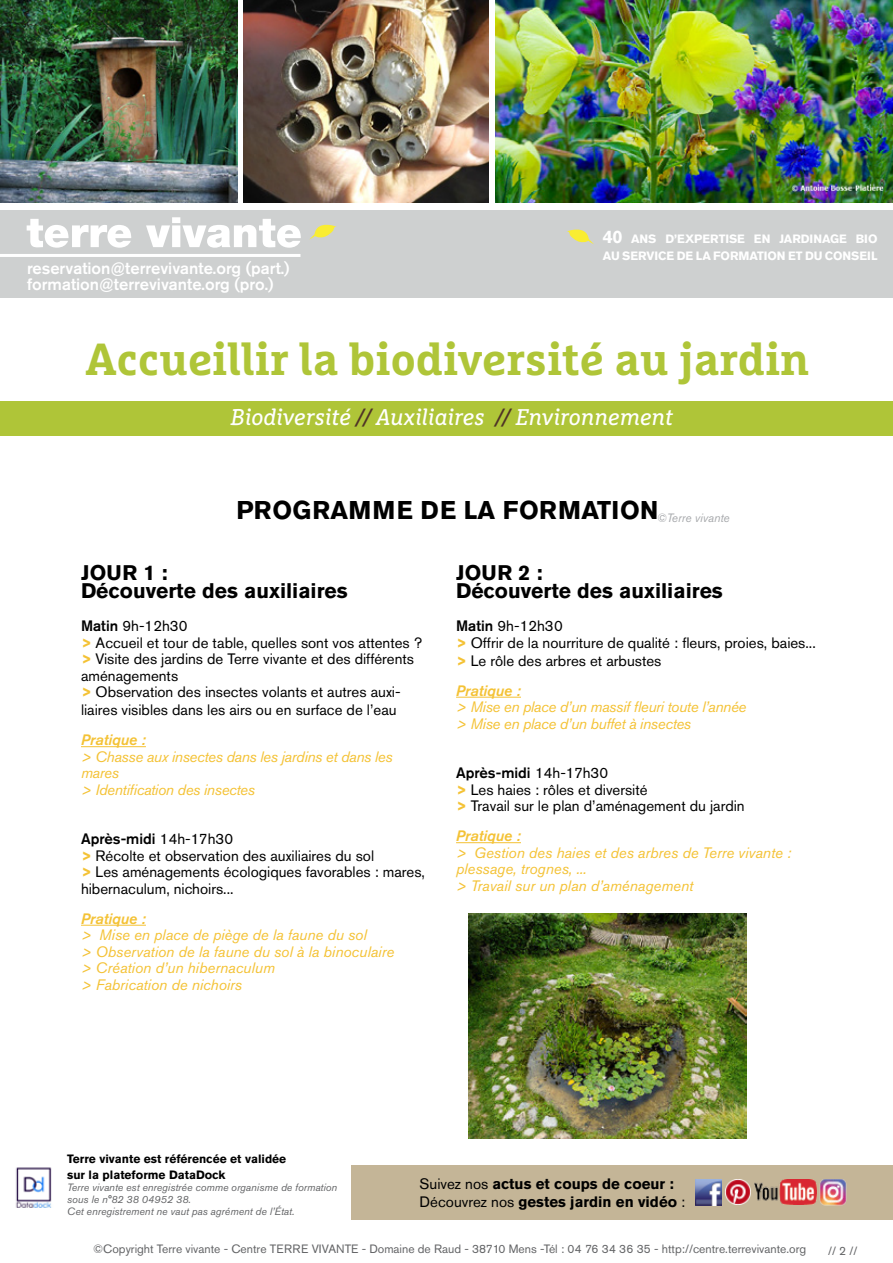
<style>
.page{position:relative;width:893px;height:1263px;background:#fff}
.page>*{position:absolute;margin:0;border:0;box-sizing:border-box;transform-origin:0 0}
.t1{font:700 45px "Marselis Slab Pro";color:#afc538}
.t2{font:700 25.5px "Akzidenz Grotesk Pro";letter-spacing:.01em;color:#000}
.t3{font:italic 22.65px "Marselis Slab Pro";color:#fff}
.t4{font:700 21px/18px "Akzidenz Grotesk Pro";color:#000}
.t5{font:500 16.5px "Akzidenz Grotesk Pro";color:#fff}
.t6{font:15px/16.5px "Akzidenz Grotesk Pro";color:#000}
.t7{font:italic 15px/16.5px "Akzidenz Grotesk Pro";color:#f4c235}
.t8{font:italic 15px/16.5px "Akzidenz Grotesk Pro";letter-spacing:-.02em;color:#f4c235}
.t9{font:700 15px/18px "Akzidenz Grotesk Pro";color:#000}
.t10{font:italic 500 15px "Akzidenz Grotesk Pro";color:#f4c235}
.t11{font:12px "Akzidenz Grotesk Pro";color:#636466}
.t12{font:700 12px/17.1px "Akzidenz Grotesk Pro";color:#fff}
.t13{font:700 12px/16.5px "Akzidenz Grotesk Pro";color:#000}
.t14{font:italic 12px "Akzidenz Grotesk Pro";color:#a7a9ac}
.t15{font:italic 10.5px/12px "Akzidenz Grotesk Pro";color:#636466}
.s1{font-size:18px}
.s2{color:#4f3426}
.s3{font-weight:500}
.s4{font-weight:700;color:#f4c235}
.s5{font-weight:500;font-style:italic;color:#f4c235}
.s6{font-weight:400}
</style>
<div class="page">
<img style="left:495px;top:0;width:398px;height:202px">
<img style="left:244px;top:0;width:245px;height:202px">
<hr style="left:81px;top:746px;width:65px;height:1px;background:#f4c235">
<hr style="left:81px;top:925px;width:65px;height:1px;background:#f4c235">
<div style="left:0;top:210px;width:893px;height:88px;background:#ced0d0"></div>
<svg style="left:309px;top:224px;width:28px;height:16px"></svg>
<svg style="left:27px;top:217px;width:274px;height:31px"></svg>
<hr style="left:0;top:254px;width:300px;height:3px;background:#fff">
<img style="left:469px;top:913px;width:277px;height:226px">
<svg style="left:567px;top:229px;width:27px;height:15px"></svg>
<img style="left:15px;top:1167px;width:37px;height:40px">
<div style="left:0;top:401px;width:893px;height:34px;background:#afc538"></div>
<hr style="left:456px;top:697px;width:65px;height:1px;background:#f4c235">
<hr style="left:456px;top:842px;width:65px;height:1px;background:#f4c235">
<img style="left:0;top:0;width:237px;height:202px">
<div style="left:351px;top:1165px;width:542px;height:54px;background:#c4b597"></div>
<img style="left:696px;top:1180px;width:25px;height:25px">
<img style="left:725px;top:1179px;width:26px;height:26px">
<img style="left:755px;top:1179px;width:61px;height:26px">
<img style="left:820px;top:1179px;width:26px;height:26px">
<p class="t5" style="left:27px;top:257px;width:264px">reservation@terrevivante.org (part.)</p>
<p class="t5" style="left:27px;top:273px;width:248px">formation@terrevivante.org (pro.)</p>
<p class="t12" style="left:603px;top:230px;width:276px"><span class="s1">40</span> ans d’expertise en jardinag e bio au service de la forma</p>
<p class="t12" style="left:757px;top:247px;width:77px">tion ET DU CONSEIL</p>
<h1 class="t1" style="left:86px;top:331px;width:725px">Accueillir la biodiversité au jardin</h1>
<h3 class="t3" style="left:230px;top:403px;width:444px">Biodiversité <span class="s2">//</span> Auxiliaires <span class="s2">//</span> Environnement</h3>
<h2 class="t2" style="left:236px;top:493px;width:78px">programm</h2>
<h2 class="t2" style="left:397px;top:493px;width:163px">e de la forma</h2>
<p class="t14" style="left:597px;top:510px;width:134px"><sup>tion</sup>©Terre vivante</p>
<h3 class="t4" style="left:81px;top:564px;width:15px">JOU</h3>
<h3 class="t4" style="left:81px;top:564px;width:268px;text-indent:42px">R 1 :<br>Découverte des auxiliaires</h3>
<p class="t6" style="left:81px;top:618px;width:343px"><span class="s3">Matin</span> 9h-12h30<br><span class="s4">&gt;</span> Accueil et tour de table, quelles sont vos attentes ? <span class="s4">&gt;</span> Visite des jardins de Terre vivante et des différents aménagements<br><span class="s4">&gt;</span> Observation des insectes volants et autres auxi-</p>
<p class="t6" style="left:81px;top:702px;width:317px">liaires visibles dans les airs ou en surface de l’eau</p>
<p class="t10" style="left:81px;top:730px;width:66px">Pratique :</p>
<p class="t8" style="left:81px;top:748px;width:313px">&gt; Chasse aux insectes dans les jardins et dans les mares<br>&gt; Identification des insectes</p>
<p class="t6" style="left:81px;top:831px;width:346px"><span class="s3">Après-midi</span> 14h-17h30<br><span class="s4">&gt;</span> Récolte et observation des auxiliaires du sol<br><span class="s4">&gt;</span> Les aménagements écologiques favorables : mares, hibernaculum, nichoirs...</p>
<p class="t10" style="left:81px;top:909px;width:66px">Pratique :</p>
<p class="t7" style="left:81px;top:926px;width:315px">&gt; Mise en place de piège de la faune du sol<br>&gt; Observation de la faune du sol à la binoculaire &gt; Création d’un hibernaculum<br>&gt; Fabrication de nichoirs</p>
<h3 class="t4" style="left:456px;top:564px;width:15px">JOU</h3>
<h3 class="t4" style="left:456px;top:564px;width:268px;text-indent:42px">R 2 :<br>Découverte des auxiliaires</h3>
<p class="t6" style="left:456px;top:618px;width:361px"><span class="s3">Matin</span> 9h-12h30<br><span class="s4">&gt;</span> Offrir de la nourriture de qualité : fleurs, proies, baies...</p>
<p class="t6" style="left:456px;top:645px;width:207px;line-height:30px"><span class="s4">&gt;</span> Le rôle des arbres et arbustes<br><span class="s5">Pratique :</span></p>
<p class="t8" style="left:456px;top:698px;width:292px">&gt; Mise en place d’un massif fleuri toute l’année &gt; Mise en place d’un buffet à insectes</p>
<p class="t6" style="left:456px;top:765px;width:290px"><span class="s3">Après-midi</span> 14h-17h30<br><span class="s4">&gt;</span> Les haies : rôles et diversité<br><span class="s4">&gt;</span> Travail sur le plan d’aménagement du jardin</p>
<p class="t10" style="left:456px;top:826px;width:66px">Pratique :</p>
<p class="t7" style="left:456px;top:844px;width:337px">&gt; Gestion des haies et des arbres de Terre vivante : plessage, trognes, ...<br>&gt; Travail sur un plan d’aménagement</p>
<p class="t13" style="left:67px;top:1150px;width:221px">Terre vivante est référencée et validée sur la plateforme DataDock</p>
<p class="t15" style="left:67px;top:1181px;width:272px">Terre vivante est enregistrée comme organisme de formation sous le n°82 38 04952 38.<br>Cet enregistrement ne vaut pas agrément de l’État.</p>
<p class="t9" style="left:420px;top:1174px;width:267px"><span class="s6">Suivez nos</span> actus et coups de coeur :<br><span class="s6">Découvrez nos</span> gestes jardin en vidéo <span class="s6">:</span></p>
<p class="t11" style="left:93px;top:1241px;width:715px">©Copyright Terre vivante - Centre TERRE VIVANTE - Domaine de Raud - 38710 Mens -Tél : 04 76 34 36 35 - http://centre.terrevivante.org</p>
<p class="t11" style="left:828px;top:1243px;width:31px">// 2 //</p>
</div>
